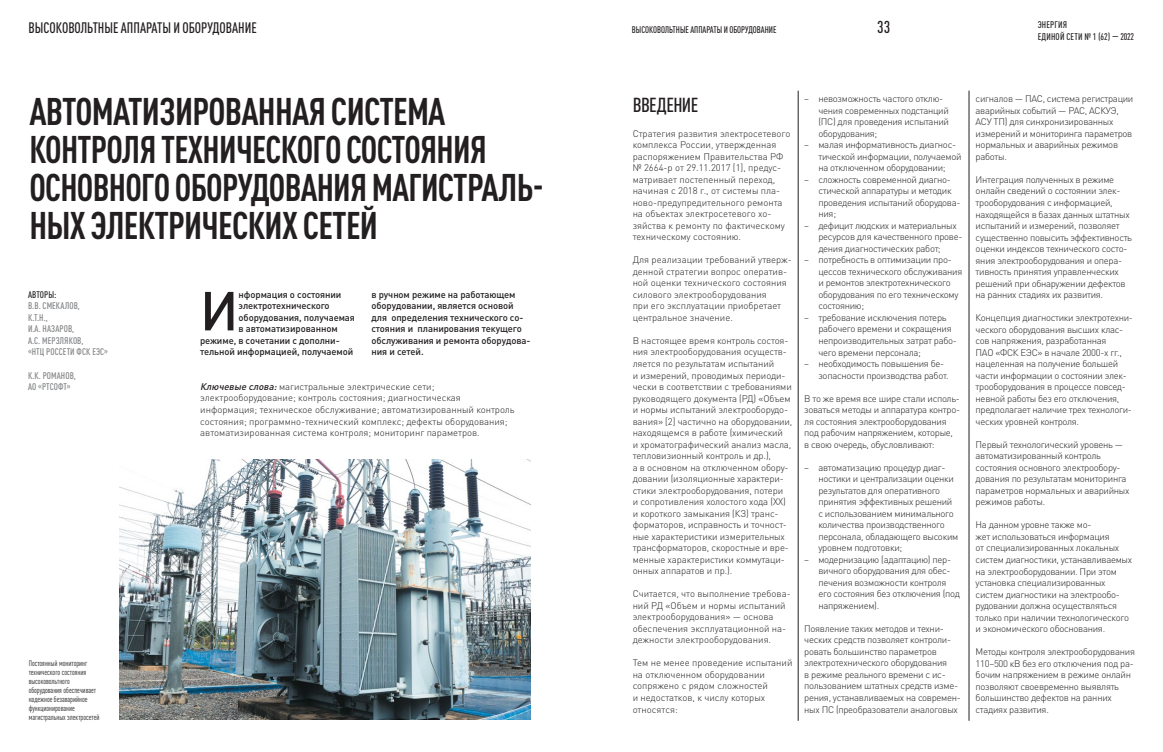
<style>
.page{position:relative;width:1163px;height:752px;background:#fff}
.page>*{position:absolute;margin:0;border:0;box-sizing:border-box;transform-origin:0 0}
.t1{font:500 54px "DIN Pro";color:#231f20}
.t2{font:700 condensed 38px/38px "DIN Pro";letter-spacing:-.02em;color:#231f20}
.t3{font:500 condensed 20px "DIN Pro";letter-spacing:-.03em;color:#231f20}
.t4{font:500 condensed 17px "DIN Pro";color:#231f20}
.t5{font:500 condensed 15px "DIN Pro";color:#231f20;scale:.95 1}
.t6{font:300 9.5px/11.5px "DIN Pro";letter-spacing:-.03em;color:#231f20}
.t7{font:300 9.5px/11.5px "DIN Pro";color:#231f20}
.t8{font:300 9.5px/11.5px "DIN Pro";letter-spacing:-.01em;color:#231f20}
.t9{font:500 9.5px/11.5px "DIN Pro";letter-spacing:-.01em;color:#231f20}
.t10{font:500 condensed 9.5px/11.5px "DIN Pro";letter-spacing:.01em;color:#808285}
.t11{font:500 condensed 9.5px "DIN Pro";color:#231f20;scale:.95 1}
.t12{font:500 condensed 9.5px/11.5px "DIN Pro";letter-spacing:.02em;color:#231f20}
.t13{font:500 condensed 9.5px "DIN Pro";letter-spacing:.005em;color:#231f20}
.t14{font:condensed 8px/9px "DIN Pro";color:#231f20}
.s1{font-weight:500;font-style:italic}
</style>
<div class="page">
<hr style="left:797px;top:91px;width:1px;height:629px;background:#231f20">
<hr style="left:968px;top:91px;width:1px;height:629px;background:#231f20">
<img style="left:119px;top:459px;width:411px;height:260px">
<h3 class="t5" style="left:28px;top:16px;width:242px">ВЫСОКОВОЛЬТНЫЕ АППАРАТЫ И ОБОРУДОВАНИЕ</h3>
<p class="t11" style="left:632px;top:23px;width:154px">ВЫСОКОВОЛЬТНЫЕ АППАРАТЫ И ОБОРУДОВАНИЕ</p>
<h3 class="t4" style="left:876px;top:14px;width:15px">33</h3>
<p class="t12" style="left:1037px;top:18px;width:98px">ЭНЕРГИЯ<br>ЕДИНОЙ СЕТИ № 1 (62) — 2022</p>
<h2 class="t2" style="left:29px;top:89px;width:512px">АВТОМАТИЗИРОВАННАЯ СИСТЕМА<br>КОНТРОЛЯ ТЕХНИЧЕСКОГО СОСТОЯНИЯ<br>ОСНОВНОГО ОБОРУДОВАНИЯ МАГИСТРАЛЬ-<br>НЫХ ЭЛЕКТРИЧЕСКИХ СЕТЕЙ</h2>
<p class="t13" style="left:28px;top:287px;width:30px">АВТОРЫ:</p>
<p class="t10" style="left:28px;top:299px;width:81px">В.В. СМЕКАЛОВ,<br>К.Т.Н.,<br>И.А. НАЗАРОВ,<br>А.С. МЕРЗЛЯКОВ,<br>«НТЦ РОССЕТИ ФСК ЕЭС»</p>
<p class="t10" style="left:28px;top:368px;width:49px">К.К. РОМАНОВ,<br>АО «РТСОФТ»</p>
<p class="t14" style="left:29px;top:657px;width:72px">Постоянный мониторинг технического состояния высоковольтного оборудования обеспечивает надежное безаварийное функционирование магистральных электросетей</p>
<p class="t9" style="left:238px;top:288px;width:104px">нформация о состоянии</p>
<p class="t9" style="left:238px;top:300px;width:93px">электротехнического</p>
<p class="t9" style="left:238px;top:311px;width:118px">оборудования, получаемая</p>
<p class="t9" style="left:238px;top:323px;width:101px">в автоматизированном</p>
<p class="t9" style="left:200px;top:334px;width:141px">режиме, в сочетании с дополни-</p>
<p class="t9" style="left:200px;top:346px;width:155px">тельной информацией, получаемой</p>
<h1 class="t1" style="left:200px;top:276px;width:40px">И</h1>
<p class="t9" style="left:371px;top:288px;width:160px">в ручном режиме на работающем оборудовании, является основой для определения технического со&shy;стояния и планирования текущего обслуживания и ремонта оборудова&shy;ния и сетей.</p>
<p class="t7" style="left:200px;top:380px;width:316px"><span class="s1">Ключевые слова:</span> магистральные электрические сети; электрооборудование; контроль состояния; диагностическая информация; техническое обслуживание; автоматизированный контроль состояния; программно-технический комплекс; дефекты оборудования; автоматизированная система контроля; мониторинг параметров.</p>
<h3 class="t3" style="left:632px;top:90px;width:67px">ВВЕДЕНИЕ</h3>
<p class="t7" style="left:632px;top:127px;width:159px">Стратегия развития электросетевого комплекса России, утвержденная распоряжением Правительства РФ № 2664‑р от 29.11.2017 [1], предус&shy;матривает постепенный переход, начиная с 2018 г., от системы пла&shy;ново‑ предупредительного ремонта на объектах электросетевого хо&shy;зяйства к ремонту по фактическому техническому состоянию.</p>
<p class="t7" style="left:632px;top:253px;width:161px">Для реализации требований утверж&shy;денной стратегии вопрос оператив&shy;ной оценки технического состояния силового электрооборудования<br>при его эксплуатации приобретает центральное значение.</p>
<p class="t8" style="left:632px;top:334px;width:161px">В настоящее время контроль состоя&shy;ния электрооборудования осуществ&shy;ляется по результатам испытаний<br>и измерений, проводимых периоди&shy;чески в соответствии с требованиями руководящего документа (РД) «Объем и нормы испытаний электрооборудо&shy;вания» [2] частично на оборудовании, находящемся в работе (химический<br>и хроматографический анализ масла, тепловизионный контроль и др.),<br>а в основном на отключенном обору&shy;довании (изоляционные характери&shy;стики электрооборудования, потери<br>и сопротивления холостого хода (ХХ) и короткого замыкания (КЗ) транс&shy;форматоров, исправность и точност&shy;ные характеристики измерительных трансформаторов, скоростные и вре&shy;менные характеристики коммутаци&shy;онных аппаратов и пр.).</p>
<p class="t7" style="left:632px;top:587px;width:159px">Считается, что выполнение требова&shy;ний РД «Объем и нормы испытаний электрооборудования» — основа обеспечения эксплуатационной на&shy;дежности электрооборудования.</p>
<p class="t7" style="left:632px;top:656px;width:161px">Тем не менее проведение испытаний на отключенном оборудовании сопряжено с рядом сложностей<br>и недостатков, к числу которых относятся:</p>
<p class="t6" style="left:818px;top:92px;width:132px;text-indent:-14px">– невозможность частого отклю&shy;чения современных подстанций (ПС) для проведения испытаний оборудования;</p>
<p class="t6" style="left:818px;top:138px;width:144px;text-indent:-14px">– малая информативность диагнос&shy;тической информации, получаемой на отключенном оборудовании;</p>
<p class="t6" style="left:818px;top:173px;width:143px;text-indent:-14px">– сложность современной диагно&shy;стической аппаратуры и методик проведения испытаний оборудова&shy;ния;</p>
<p class="t6" style="left:818px;top:219px;width:145px;text-indent:-14px">– дефицит людских и материальных ресурсов для качественного прове&shy;дения диагностических работ;</p>
<p class="t6" style="left:818px;top:253px;width:145px;text-indent:-14px">– потребность в оптимизации про&shy;цессов технического обслуживания и ремонтов электротехнического оборудования по его техническому состоянию;</p>
<p class="t6" style="left:818px;top:311px;width:140px;text-indent:-14px">– требование исключения потерь рабочего времени и сокращения непроизводительных затрат рабо&shy;чего времени персонала;</p>
<p class="t6" style="left:818px;top:357px;width:132px;text-indent:-14px">– необходимость повышения бе&shy;зопасности производства работ.</p>
<p class="t6" style="left:804px;top:391px;width:157px">В то же время все шире стали исполь&shy;зоваться методы и аппаратура контро&shy;ля состояния электрооборудования под рабочим напряжением, которые, в свою очередь, обусловливают:</p>
<p class="t6" style="left:818px;top:460px;width:141px;text-indent:-14px">– автоматизацию процедур диаг&shy;ностики и централизации оценки результатов для оперативного принятия эффективных решений с использованием минимального количества производственного персонала, обладающего высоким уровнем подготовки;</p>
<p class="t6" style="left:818px;top:552px;width:143px;text-indent:-14px">– модернизацию (адаптацию) пер&shy;вичного оборудования для обес&shy;печения возможности контроля его состояния без отключения (под напряжением).</p>
<p class="t6" style="left:804px;top:621px;width:158px">Появление таких методов и техни&shy;ческих средств позволяет контроли&shy;ровать большинство параметров электротехнического оборудования<br>в режиме реального времени с ис&shy;пользованием штатных средств изме&shy;рения, устанавливаемых на современ&shy;ных ПС (преобразователи аналоговых</p>
<p class="t6" style="left:975px;top:92px;width:159px">сигналов — ПАС, система регистрации аварийных событий — РАС, АСКУЭ,<br>АСУ ТП) для синхронизированных измерений и мониторинга параметров нормальных и аварийных режимов работы.</p>
<p class="t6" style="left:975px;top:173px;width:158px">Интеграция полученных в режиме онлайн сведений о состоянии элек&shy;трооборудования с информацией, находящейся в базах данных штатных испытаний и измерений, позволяет существенно повысить эффективность оценки индексов технического состо&shy;яния электрооборудования и опера&shy;тивность принятия управленческих решений при обнаружении дефектов на ранних стадиях их развития.</p>
<p class="t6" style="left:975px;top:311px;width:159px">Концепция диагностики электротехни&shy;ческого оборудования высших клас&shy;сов напряжения, разработанная<br>ПАО «ФСК ЕЭС» в начале 2000‑х гг., нацеленная на получение большей части информации о состоянии элек&shy;трооборудования в процессе повсед&shy;невной работы без его отключения, предполагает наличие трех технологи&shy;ческих уровней контроля.</p>
<p class="t6" style="left:975px;top:437px;width:155px">Первый технологический уровень — автоматизированный контроль состояния основного электрообору&shy;дования по результатам мониторинга параметров нормальных и аварийных режимов работы.</p>
<p class="t6" style="left:975px;top:518px;width:158px">На данном уровне также мо-<br>жет использоваться информация<br>от специализированных локальных систем диагностики, устанавливаемых на электрооборудовании. При этом установка специализированных систем диагностики на электрообо&shy;рудовании должна осуществляться только при наличии технологического и экономического обоснования.</p>
<p class="t6" style="left:975px;top:644px;width:161px">Методы контроля электрооборудования<br>110–500 кВ без его отключения под ра&shy;бочим напряжением в режиме онлайн позволяют своевременно выявлять большинство дефектов на ранних стадиях развития.</p>
</div>
